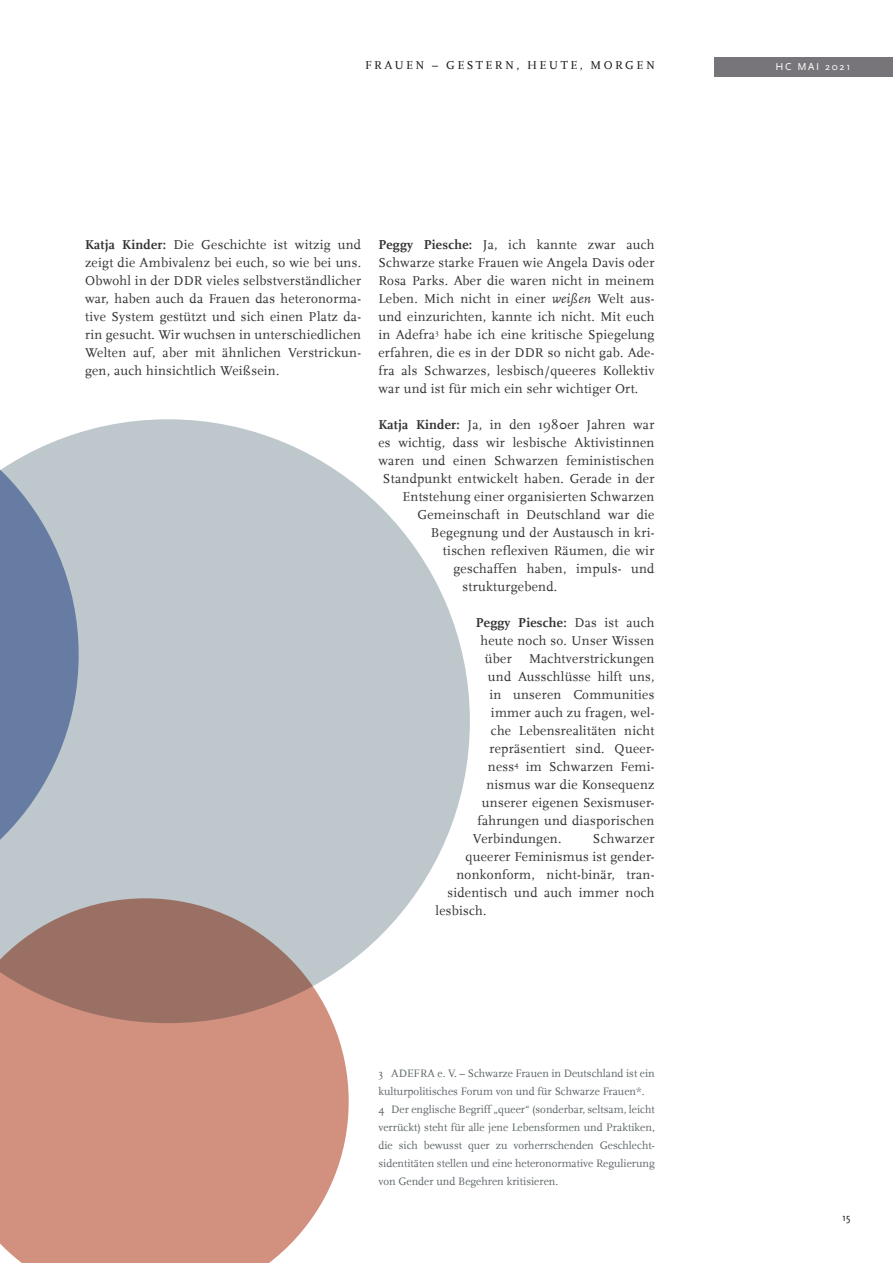
<style>
.page{position:relative;width:893px;height:1263px;background:#fff}
.page>*{position:absolute;margin:0;border:0;box-sizing:border-box;transform-origin:0 0}
.t1{font:13.5px/18px "HU Scala";letter-spacing:.02em;color:#313130;text-align:justify}
.t2{font:700 13.5px "HU Scala";letter-spacing:.02em;color:#313130}
.t3{font:12px "HU Scala";letter-spacing:.2em;color:#131413}
.t4{font:11.25px/18px "HU Scala";color:#5e666a}
.t5{font:10.5px "HU Scala Sans";letter-spacing:.155em;color:#fff}
.t6{font:10.5px "HU Scala Sans";color:#131413}
.s1{font-weight:700}
.s2{font-style:italic}
.s3{font-weight:400}
</style>
<div class="page">
<div style="left:714px;top:57px;width:179px;height:19px;background:#77757a"></div>
<div style="left:0;top:1023px;width:349px;height:240px;background:#d2907e"></div>
<svg style="left:0;top:419px;width:470px;height:604px;background:#bcbfc4"></svg>
<p class="t3" style="left:365px;top:59px;width:291px">FRAUEN – GESTERN, HEUTE, MORGEN</p>
<p class="t5" style="left:775px;top:61px;width:77px">HC MAI 2021</p>
<p class="t1" style="left:85px;top:236px;width:278px"><span class="s1">Katja Kinder:</span> Die Geschichte ist witzig und zeigt die Ambivalenz bei euch, so wie bei uns.<br>Obwohl in der DDR vieles selbstverständlicher war, haben auch da Frauen das heteronorma&shy;tive System gestützt und sich einen Platz da&shy;rin gesucht. Wir wuchsen in unterschiedlichen Welten auf, aber mit ähnlichen Verstrickun&shy;gen, auch hinsichtlich Weißsein.</p>
<p class="t1" style="left:378px;top:236px;width:278px"><span class="s1">Peggy Piesche:</span> Ja, ich kannte zwar auch Schwarze starke Frauen wie Angela Davis oder Rosa Parks. Aber die waren nicht in meinem Leben. Mich nicht in einer <span class="s2">weißen</span> Welt aus&shy;und einzurichten, kannte ich nicht. Mit euch in Adefra<sup>3</sup> habe ich eine kritische Spiegelung erfahren, die es in der DDR so nicht gab. Ade&shy;fra als Schwarzes, lesbisch/queeres Kollektiv war und ist für mich ein sehr wichtiger Ort.</p>
<p class="t1" style="left:378px;top:416px;width:277px"><span class="s1">Katja Kinder:</span> Ja, in den 1980er Jahren war</p>
<p class="t1" style="left:378px;top:434px;width:278px">es wichtig, dass wir lesbische Aktivistinnen</p>
<p class="t1" style="left:378px;top:452px;width:278px">waren und einen Schwarzen feministischen</p>
<p class="t1" style="left:383px;top:470px;width:273px">Standpunkt entwickelt haben. Gerade in der</p>
<p class="t1" style="left:402px;top:488px;width:253px">Entstehung einer organisierten Schwarzen</p>
<p class="t1" style="left:417px;top:506px;width:239px">Gemeinschaft in Deutschland war die</p>
<p class="t1" style="left:431px;top:524px;width:225px">Begegnung und der Austausch in kri-</p>
<p class="t1" style="left:443px;top:542px;width:213px">tischen reflexiven Räumen, die wir</p>
<p class="t1" style="left:453px;top:560px;width:203px">geschaffen haben, impuls- und</p>
<p class="t1" style="left:462px;top:578px;width:96px">strukturgebend.</p>
<p class="t2" style="left:476px;top:615px;width:180px">Peggy Piesche: <span class="s3">Das ist auch</span></p>
<p class="t1" style="left:480px;top:632px;width:175px">heute noch so. Unser Wissen</p>
<p class="t1" style="left:485px;top:650px;width:28px">über</p>
<p class="t1" style="left:529px;top:650px;width:127px">Machtverstrickungen</p>
<p class="t1" style="left:488px;top:668px;width:168px">und Ausschlüsse hilft uns,</p>
<p class="t1" style="left:489px;top:686px;width:166px">in unseren Communities</p>
<p class="t1" style="left:491px;top:704px;width:165px">immer auch zu fragen, wel-</p>
<p class="t1" style="left:491px;top:722px;width:165px">che Lebensrealitäten nicht</p>
<p class="t1" style="left:489px;top:740px;width:166px">repräsentiert sind. Queer-</p>
<p class="t1" style="left:488px;top:758px;width:168px">ness<sup>4</sup> im Schwarzen Femi-</p>
<p class="t1" style="left:486px;top:776px;width:170px">nismus war die Konsequenz</p>
<p class="t1" style="left:482px;top:794px;width:174px">unserer eigenen Sexismuser-</p>
<p class="t1" style="left:477px;top:812px;width:178px">fahrungen und diasporischen</p>
<p class="t1" style="left:473px;top:830px;width:90px">Verbindungen.</p>
<p class="t1" style="left:593px;top:830px;width:63px">Schwarzer</p>
<p class="t1" style="left:465px;top:848px;width:191px">queerer Feminismus ist gender-</p>
<p class="t1" style="left:456px;top:866px;width:199px">nonkonform, nicht-binär, tran-</p>
<p class="t1" style="left:447px;top:884px;width:209px">sidentisch und auch immer noch</p>
<p class="t1" style="left:435px;top:902px;width:53px">lesbisch.</p>
<p class="t4" style="left:378px;top:1065px;width:278px">3 ADEFRA e. V. – Schwarze Frauen in Deutschland ist ein kulturpolitisches Forum von und für Schwarze Frauen*.<br>4 Der englische Begriff „queer“ (sonderbar, seltsam, leicht verrückt) steht für alle jene Lebensformen und Praktiken, die sich bewusst quer zu vorherrschenden Geschlecht&shy;sidentitäten stellen und eine heteronormative Regulierung von Gender und Begehren kritisieren.</p>
<p class="t6" style="left:842px;top:1212px;width:10px">15</p>
</div>
